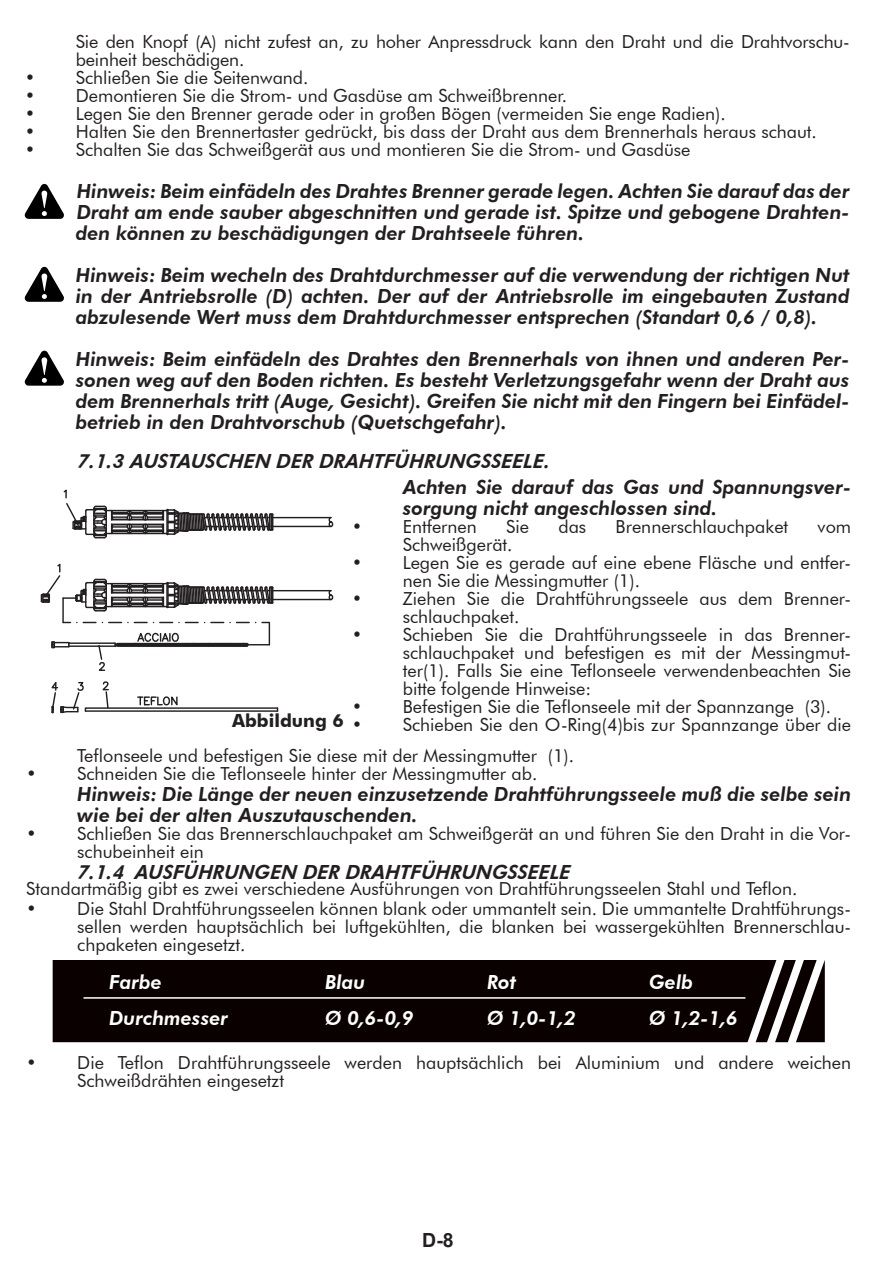
<style>
.page{position:relative;width:893px;height:1263px;background:#fff}
.page>*{position:absolute;margin:0;border:0;box-sizing:border-box;transform-origin:0 0}
.grassetto{font:italic 800 19.5px/21px "Futura BT";color:#231f20;text-align:justify}
.sotto_paragrafo{font:italic 800 19.5px "Futura BT";letter-spacing:-.01em;color:#231f20}
.corpo_testo_normale{font:italic 800 19.5px "Futura BT";color:#fff}
.t1{font:700 19.5px "Arial";color:#231f20}
.sommario_sottoparagr{font:700 18.15px "Futura BT";color:#231f20}
.corpo_testo_normale-2{font:18px/18px "Futura BT";color:#231f20}
.s1{font-size:18px}
</style>
<div class="page">
<svg style="left:25px;top:184px;width:39px;height:35px"></svg>
<svg style="left:25px;top:351px;width:39px;height:35px"></svg>
<hr style="left:273px;top:526px;width:58px;height:1px;background:#231f20">
<hr style="left:273px;top:517px;width:58px;height:1px;background:#231f20">
<svg style="left:328px;top:516px;width:5px;height:12px"></svg>
<hr style="left:273px;top:599px;width:58px;height:1px;background:#231f20">
<hr style="left:273px;top:590px;width:58px;height:1px;background:#231f20">
<svg style="left:328px;top:590px;width:6px;height:11px"></svg>
<svg style="left:40px;top:489px;width:234px;height:182px"></svg>
<svg style="left:51px;top:681px;width:228px;height:33px"></svg>
<div style="left:53px;top:960px;width:772px;height:82px;background:#0a0000"></div>
<hr style="left:83px;top:997px;width:662px;height:2px;background:#fff">
<svg style="left:25px;top:267px;width:39px;height:35px"></svg>
<p class="corpo_testo_normale-2" style="left:76px;top:33px;width:775px">Sie den Knopf (A) nicht zufest an, zu hoher Anpressdruck kann den Draht und die Drahtvorschu&shy;beinheit beschädigen.</p>
<p class="corpo_testo_normale-2" style="left:25px;top:69px;width:285px">• Schließen Sie die Seitenwand.</p>
<p class="corpo_testo_normale-2" style="left:25px;top:87px;width:544px">• Demontieren Sie die Strom- und Gasdüse am Schweißbrenner.</p>
<p class="corpo_testo_normale-2" style="left:25px;top:105px;width:702px">• Legen Sie den Brenner gerade oder in großen Bögen (vermeiden Sie enge Radien).</p>
<p class="corpo_testo_normale-2" style="left:25px;top:123px;width:794px">• Halten Sie den Brennertaster gedrückt, bis dass der Draht aus dem Brennerhals heraus schaut.</p>
<p class="corpo_testo_normale-2" style="left:25px;top:141px;width:667px">• Schalten Sie das Schweißgerät aus und montieren Sie die Strom- und Gasdüse</p>
<p class="grassetto" style="left:76px;top:181px;width:775px">Hinweis: Beim einfädeln des Drahtes Brenner gerade legen. Achten Sie darauf das der Draht am ende sauber abgeschnitten und gerade ist. Spitze und gebogene Drahten&shy;den können zu beschädigungen der Drahtseele führen.</p>
<p class="grassetto" style="left:76px;top:265px;width:775px">Hinweis: Beim wecheln des Drahtdurchmesser auf die verwendung der richtigen Nut in der Antriebsrolle (D) achten. Der auf der Antriebsrolle im eingebauten Zustand abzulesende Wert muss dem Drahtdurchmesser entsprechen (Standart 0,6 / 0,8).</p>
<p class="grassetto" style="left:76px;top:349px;width:775px">Hinweis: Beim einfädeln des Drahtes den Brennerhals von ihnen und anderen Per&shy;sonen weg auf den Boden richten. Es besteht Verletzungsgefahr wenn der Draht aus dem Brennerhals tritt (Auge, Gesicht). Greifen Sie nicht mit den Fingern bei Einfädel&shy;betrieb in den Drahtvorschub (Quetschgefahr).</p>
<p class="sotto_paragrafo" style="left:77px;top:449px;width:477px">7.1.3 AUSTAUSCHEN DER DRAHTFÜHRUNGSSEELE.</p>
<p class="grassetto" style="left:403px;top:477px;width:450px">Achten Sie darauf das Gas und Spannungsver&shy;sorgung nicht angeschlossen sind.</p>
<p class="corpo_testo_normale-2" style="left:352px;top:517px;width:127px">• Entfernen</p>
<p class="corpo_testo_normale-2" style="left:506px;top:517px;width:24px">Sie</p>
<p class="corpo_testo_normale-2" style="left:558px;top:517px;width:29px">das</p>
<p class="corpo_testo_normale-2" style="left:616px;top:517px;width:174px">Brennerschlauchpaket</p>
<p class="corpo_testo_normale-2" style="left:818px;top:517px;width:35px">vom</p>
<p class="corpo_testo_normale-2" style="left:403px;top:535px;width:111px">Schweißgerät.</p>
<p class="corpo_testo_normale-2" style="left:403px;top:553px;width:450px;text-indent:-51px">• Legen Sie es gerade auf eine ebene Fläsche und entfer&shy;nen Sie die Messingmutter (1).</p>
<p class="corpo_testo_normale-2" style="left:403px;top:589px;width:450px;text-indent:-51px">• Ziehen Sie die Drahtführungsseele aus dem Brenner&shy;schlauchpaket.</p>
<p class="corpo_testo_normale-2" style="left:403px;top:625px;width:450px;text-align:justify;text-indent:-51px">• Schieben Sie die Drahtführungsseele in das Brenner&shy;schlauchpaket und befestigen es mit der Messingmut&shy;ter(1). Falls Sie eine Teflonseele verwendenbeachten Sie bitte folgende Hinweise:</p>
<p class="corpo_testo_normale-2" style="left:352px;top:697px;width:481px">• Befestigen Sie die Teflonseele mit der Spannzange (3).</p>
<p class="corpo_testo_normale-2" style="left:77px;top:709px;width:775px;line-height:30.6px;text-indent:274px">• Schieben Sie den O-Ring(4)bis zur Spannzange über die<br>Teflonseele und befestigen Sie diese mit der Messingmutter (1).</p>
<p class="corpo_testo_normale-2" style="left:26px;top:764px;width:513px">• Schneiden Sie die Teflonseele hinter der Messingmutter ab.</p>
<p class="grassetto" style="left:77px;top:783px;width:775px">Hinweis: Die Länge der neuen einzusetzende Drahtführungsseele muß die selbe sein wie bei der alten Auszutauschenden.</p>
<p class="corpo_testo_normale-2" style="left:77px;top:824px;width:775px;text-indent:-51px">• Schließen Sie das Brennerschlauchpaket am Schweißgerät an und führen Sie den Draht in die Vor&shy;schubeinheit ein</p>
<p class="sotto_paragrafo" style="left:77px;top:860px;width:498px">7.1.4 AUSFÜHRUNGEN DER DRAHTFÜHRUNGSSEELE</p>
<p class="corpo_testo_normale-2" style="left:26px;top:880px;width:773px">Standartmäßig gibt es zwei verschiedene Ausführungen von Drahtführungsseelen Stahl und Teflon.</p>
<p class="corpo_testo_normale-2" style="left:77px;top:899px;width:775px;text-align:justify;text-indent:-51px">• Die Stahl Drahtführungsseelen können blank oder ummantelt sein. Die ummantelte Drahtführungs&shy;sellen werden hauptsächlich bei luftgekühlten, die blanken bei wassergekühlten Brennerschlau&shy;chpaketen eingesetzt.</p>
<p class="sommario_sottoparagr" style="left:232px;top:709px;width:113px">Abbildung <span class="s1">6</span></p>
<p class="corpo_testo_normale" style="left:109px;top:970px;width:54px">Farbe</p>
<p class="corpo_testo_normale" style="left:325px;top:970px;width:42px">Blau</p>
<p class="corpo_testo_normale" style="left:487px;top:970px;width:31px">Rot</p>
<p class="corpo_testo_normale" style="left:649px;top:970px;width:45px">Gelb</p>
<p class="corpo_testo_normale" style="left:109px;top:1006px;width:121px">Durchmesser</p>
<p class="corpo_testo_normale" style="left:325px;top:1006px;width:90px">Ø 0,6-0,9</p>
<p class="corpo_testo_normale" style="left:487px;top:1006px;width:90px">Ø 1,0-1,2</p>
<p class="corpo_testo_normale" style="left:649px;top:1006px;width:90px">Ø 1,2-1,6</p>
<p class="corpo_testo_normale-2" style="left:77px;top:1054px;width:775px;text-indent:-51px">• Die Teflon Drahtführungsseele werden hauptsächlich bei Aluminium und andere weichen<br>Schweißdrähten eingesetzt</p>
<p class="t1" style="left:422px;top:1227px;width:33px">D-8</p>
</div>
